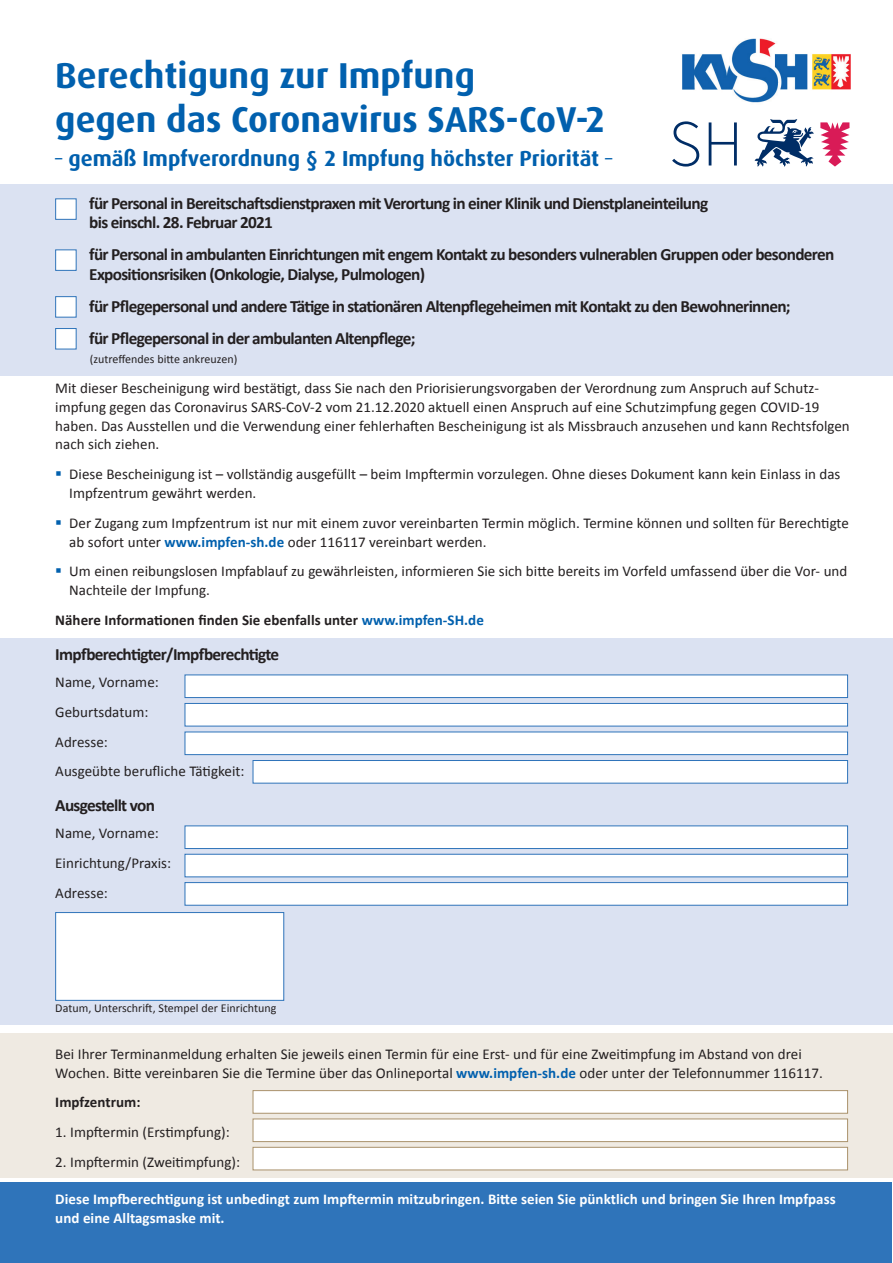
<style>
.page{position:relative;width:893px;height:1263px;background:#fff}
.page>*{position:absolute;margin:0;border:0;box-sizing:border-box;transform-origin:0 0}
.t1{font:700 36px/43.5px "Dax OT";color:#0160ae}
.t2{font:700 21.75px "Dax OT";color:#0160ae}
.t3{font:700 17.25px/19.5px "Calibri";letter-spacing:-.04em;color:#231f20}
.t4{font:15px/18.8px "Calibri";letter-spacing:.005em;color:#231f20}
.t5{font:700 15px/18.8px "Calibri";letter-spacing:.005em;color:#fff}
.t6{font:700 15px "Calibri";letter-spacing:.005em;color:#231f20}
.t7{font:12px "Calibri";letter-spacing:.005em;color:#231f20}
.s1{font-family:"Dax Condensed";font-weight:400}
.s2{font-weight:700;color:#0160ae}
.s3{color:#0160ae}
</style>
<div class="page">
<div style="left:0;top:639px;width:893px;height:386px;background:#dbe2f2"></div>
<div style="left:0;top:1033px;width:893px;height:145px;background:#efeae2"></div>
<div style="left:1px;top:1183px;width:891px;height:80px;background:#2f74ba"></div>
<div style="left:0;top:185px;width:893px;height:191px;background:#dbe2f2"></div>
<img style="left:682px;top:38px;width:168px;height:65px">
<div style="left:185px;top:674px;width:663px;height:24px;background:#fff;border:1px solid #2f74ba"></div>
<div style="left:185px;top:703px;width:663px;height:23px;background:#fff;border:1px solid #2f74ba"></div>
<div style="left:185px;top:732px;width:663px;height:23px;background:#fff;border:1px solid #2f74ba"></div>
<svg style="left:672px;top:121px;width:27px;height:46px"></svg>
<svg style="left:709px;top:122px;width:28px;height:43px"></svg>
<svg style="left:820px;top:122px;width:29px;height:45px"></svg>
<svg style="left:755px;top:119px;width:59px;height:48px"></svg>
<div style="left:185px;top:825px;width:663px;height:24px;background:#fff;border:1px solid #2f74ba"></div>
<div style="left:185px;top:854px;width:663px;height:23px;background:#fff;border:1px solid #2f74ba"></div>
<div style="left:185px;top:882px;width:663px;height:23px;background:#fff;border:1px solid #2f74ba"></div>
<div style="left:55px;top:249px;width:22px;height:22px;background:#fff;border:1px solid #2f74ba"></div>
<div style="left:55px;top:198px;width:22px;height:22px;background:#fff;border:1px solid #2f74ba"></div>
<div style="left:253px;top:1090px;width:595px;height:23px;background:#fff;border:1px solid #aa926c"></div>
<div style="left:253px;top:760px;width:595px;height:23px;background:#fff;border:1px solid #2f74ba"></div>
<div style="left:253px;top:1118px;width:595px;height:24px;background:#fff;border:1px solid #aa926c"></div>
<div style="left:253px;top:1147px;width:595px;height:23px;background:#fff;border:1px solid #aa926c"></div>
<div style="left:55px;top:296px;width:22px;height:21px;background:#fff;border:1px solid #2f74ba"></div>
<div style="left:55px;top:328px;width:22px;height:21px;background:#fff;border:1px solid #2f74ba"></div>
<div style="left:55px;top:912px;width:229px;height:89px;background:#fff;border:1px solid #2f74ba"></div>
<h1 class="t1" style="left:55px;top:54px;width:552px">Berechtigung zur Impfung<br>gegen das Coronavirus SARS-CoV-2</h1>
<h2 class="t2" style="left:55px;top:146px;width:558px"><span class="s1">–</span> gemäß Impfverordnung § 2 Impfung höchster Priorität <span class="s1">–</span></h2>
<p class="t3" style="left:89px;top:193px;width:620px">für Personal in Bereitschaftsdienstpraxen mit Verortung in einer Klinik und Dienstplaneinteilung bis einschl. 28. Februar 2021</p>
<p class="t3" style="left:89px;top:245px;width:747px">für Personal in ambulanten Einrichtungen mit engem Kontakt zu besonders vulnerablen Gruppen oder besonderen<br>Expositionsrisiken (Onkologie, Dialyse, Pulmologen)</p>
<p class="t3" style="left:89px;top:290px;width:703px;line-height:32.2px">für Pflegepersonal und andere Tätige in stationären Altenpflegeheimen mit Kontakt zu den Bewohnerinnen; für Pflegepersonal in der ambulanten Altenpflege;</p>
<p class="t7" style="left:90px;top:352px;width:149px">(zutreffendes bitte ankreuzen)</p>
<p class="t4" style="left:55px;top:379px;width:796px">Mit dieser Bescheinigung wird bestätigt, dass Sie nach den Priorisierungsvorgaben der Verordnung zum Anspruch auf Schutz&shy;impfung gegen das Coronavirus SARS-CoV-2 vom 21.12.2020 aktuell einen Anspruch auf eine Schutzimpfung gegen COVID-19 haben. Das Ausstellen und die Verwendung einer fehlerhaften Bescheinigung ist als Missbrauch anzusehen und kann Rechtsfolgen nach sich ziehen.</p>
<p class="t4" style="left:69px;top:465px;width:773px">Diese Bescheinigung ist – vollständig ausgefüllt – beim Impftermin vorzulegen. Ohne dieses Dokument kann kein Einlass in das<br>Impfzentrum gewährt werden.</p>
<p class="t4" style="left:69px;top:513px;width:781px">Der Zugang zum Impfzentrum ist nur mit einem zuvor vereinbarten Termin möglich. Termine können und sollten für Berechtigte ab sofort unter <span class="s2">www.impfen-sh.de</span> oder 116117 vereinbart werden.</p>
<p class="t4" style="left:69px;top:562px;width:780px">Um einen reibungslosen Impfablauf zu gewährleisten, informieren Sie sich bitte bereits im Vorfeld umfassend über die Vor- und<br>Nachteile der Impfung.</p>
<p class="t6" style="left:55px;top:610px;width:430px">Nähere Informationen finden Sie ebenfalls unter <span class="s3">www.impfen-SH.de</span></p>
<p class="t3" style="left:55px;top:644px;width:226px">Impfberechtigter/Impfberechtigte</p>
<p class="t4" style="left:55px;top:667px;width:191px;line-height:29.8px">Name, Vorname:<br>Geburtsdatum:<br>Adresse:<br>Ausgeübte berufliche Tätigkeit:</p>
<p class="t3" style="left:55px;top:796px;width:101px">Ausgestellt von</p>
<p class="t4" style="left:55px;top:819px;width:117px;line-height:29.8px">Name, Vorname:<br>Einrichtung/Praxis:<br>Adresse:</p>
<p class="t7" style="left:55px;top:1000px;width:223px">Datum, Unterschrift, Stempel der Einrichtung</p>
<p class="t4" style="left:55px;top:1044px;width:769px">Bei Ihrer Terminanmeldung erhalten Sie jeweils einen Termin für eine Erst- und für eine Zweitimpfung im Abstand von drei<br>Wochen. Bitte vereinbaren Sie die Termine über das Onlineportal <span class="s2">www.impfen-sh.de</span> oder unter der Telefonnummer 116117.</p>
<p class="t6" style="left:55px;top:1093px;width:87px">Impfzentrum:</p>
<p class="t4" style="left:55px;top:1123px;width:176px">1. Impftermin (Erstimpfung):</p>
<p class="t4" style="left:55px;top:1152px;width:186px">2. Impftermin (Zweitimpfung):</p>
<p class="t5" style="left:55px;top:1189px;width:782px">Diese Impfberechtigung ist unbedingt zum Impftermin mitzubringen. Bitte seien Sie pünktlich und bringen Sie Ihren Impfpass und eine Alltagsmaske mit.</p>
</div>
